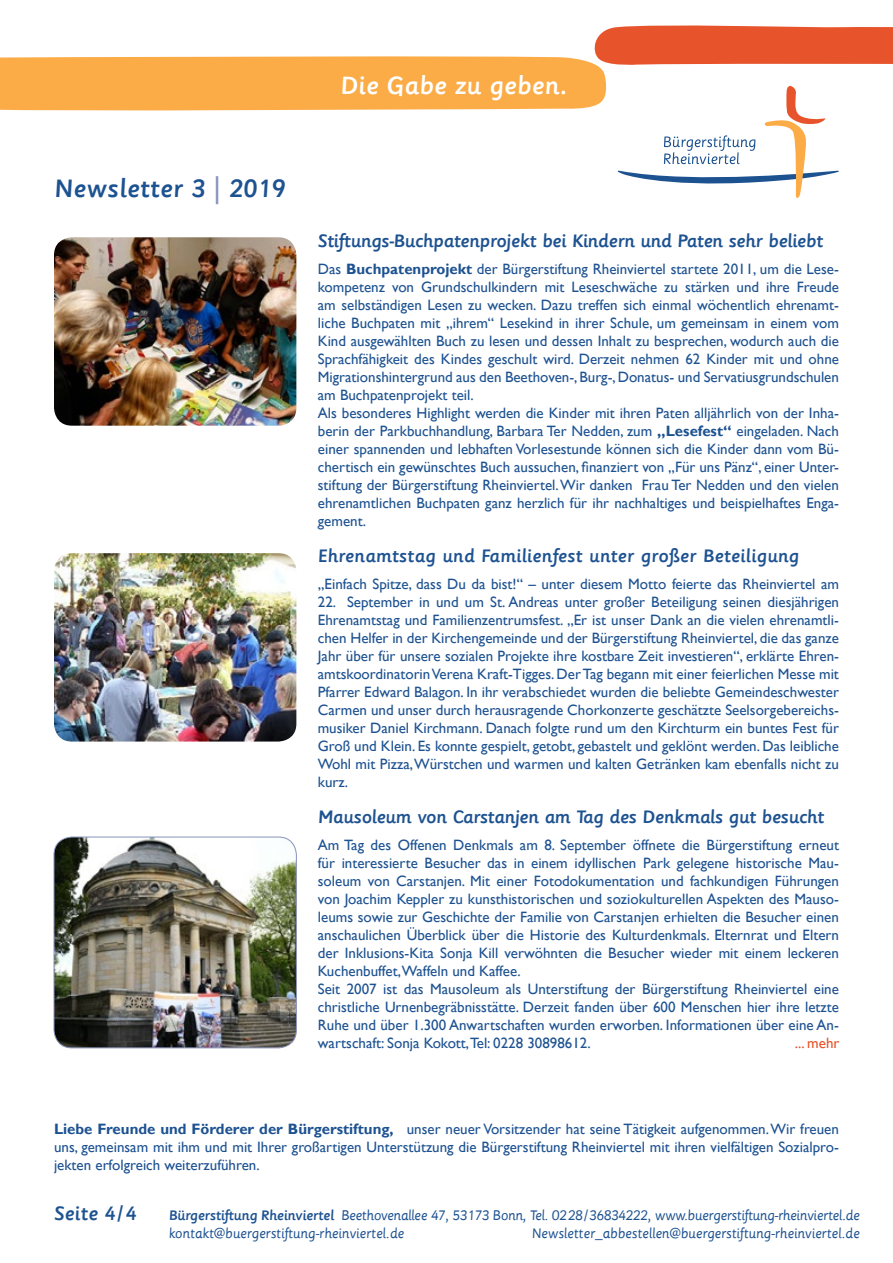
<style>
.page{position:relative;width:893px;height:1263px;background:#fff}
.page>*{position:absolute;margin:0;border:0;box-sizing:border-box;transform-origin:0 0}
.t1{font:500 27.15px "Sassoon Primary Com";letter-spacing:.005em;color:#1d5291}
.t2{font:500 27px "Sassoon Primary Com";color:#fff}
.t3{font:500 21px "Sassoon Primary Com";letter-spacing:.005em;color:#1d5291}
.t4{font:500 19.5px "Sassoon Primary Com";letter-spacing:-.025em;color:#1d5291}
.t5{font:500 19.5px "Sassoon Primary Com";color:#1d5291}
.t6{font:15px/18px "Gill Sans";color:#1d5291}
.t7{font:15px "Gill Sans";color:#e7532b}
.t8{font:14.85px/17.9px "Sassoon Primary Com";letter-spacing:-.01em;color:#1d5291}
.s1{color:#8792bb}
.s2{font-weight:700}
.s3{font-weight:500}
</style>
<div class="page">
<svg style="left:0;top:25px;width:893px;height:173px"></svg>
<img style="left:54px;top:553px;width:242px;height:188px">
<img style="left:54px;top:237px;width:242px;height:189px">
<img style="left:54px;top:837px;width:242px;height:211px">
<div style="left:54px;top:837px;width:243px;height:211px;border:1px solid #8792bb;border-radius:18px"></div>
<h1 class="t1" style="left:54px;top:173px;width:233px">Newsletter 3 <span class="s1">|</span> 2019</h1>
<h2 class="t2" style="left:340px;top:70px;width:228px">Die Gabe zu geben.</h2>
<h3 class="t4" style="left:318px;top:230px;width:507px">Stiftungs-Buchpatenprojekt bei Kindern und Paten sehr beliebt</h3>
<p class="t6" style="left:318px;top:260px;width:523px">Das <span class="s2">Buchpatenprojekt</span> der Bürgerstiftung Rheinviertel startete 2011, um die Lese&shy;kompetenz von Grundschulkindern mit Leseschwäche zu stärken und ihre Freude am selbständigen Lesen zu wecken. Dazu treffen sich einmal wöchentlich ehrenamt&shy;liche Buchpaten mit „ihrem“ Lesekind in ihrer Schule, um gemeinsam in einem vom Kind ausgewählten Buch zu lesen und dessen Inhalt zu besprechen, wodurch auch die Sprachfähigkeit des Kindes geschult wird. Derzeit nehmen 62 Kinder mit und ohne Migrationshintergrund aus den Beethoven-, Burg-, Donatus- und Servatiusgrundschulen am Buchpatenprojekt teil.<br>Als besonderes Highlight werden die Kinder mit ihren Paten alljährlich von der Inha&shy;berin der Parkbuchhandlung, Barbara Ter Nedden, zum <span class="s2">„Lesefest“</span> eingeladen. Nach einer spannenden und lebhaften Vorlesestunde können sich die Kinder dann vom Bü&shy;chertisch ein gewünschtes Buch aussuchen, finanziert von „Für uns Pänz“, einer Unter&shy;stiftung der Bürgerstiftung Rheinviertel. Wir danken Frau Ter Nedden und den vielen ehrenamtlichen Buchpaten ganz herzlich für ihr nachhaltiges und beispielhaftes Enga&shy;gement.</p>
<h3 class="t5" style="left:318px;top:545px;width:483px">Ehrenamtstag und Familienfest unter großer Beteiligung</h3>
<p class="t6" style="left:318px;top:575px;width:523px">„Einfach Spitze, dass Du da bist!“ – unter diesem Motto feierte das Rheinviertel am</p>
<p class="t6" style="left:318px;top:593px;width:523px;text-align:justify">22. September in und um St. Andreas unter großer Beteiligung seinen diesjährigen Ehrenamtstag und Familienzentrumsfest. „Er ist unser Dank an die vielen ehrenamtli&shy;chen Helfer in der Kirchengemeinde und der Bürgerstiftung Rheinviertel, die das ganze Jahr über für unsere sozialen Projekte ihre kostbare Zeit investieren“, erklärte Ehren&shy;amtskoordinatorin Verena Kraft-Tigges. Der Tag begann mit einer feierlichen Messe mit Pfarrer Edward Balagon. In ihr verabschiedet wurden die beliebte Gemeindeschwester Carmen und unser durch herausragende Chorkonzerte geschätzte Seelsorgebereichs&shy;musiker Daniel Kirchmann. Danach folgte rund um den Kirchturm ein buntes Fest für Groß und Klein. Es konnte gespielt, getobt, gebastelt und geklönt werden. Das leibliche Wohl mit Pizza, Würstchen und warmen und kalten Getränken kam ebenfalls nicht zu kurz.</p>
<h3 class="t4" style="left:318px;top:806px;width:508px">Mausoleum von Carstanjen am Tag des Denkmals gut besucht</h3>
<p class="t6" style="left:318px;top:836px;width:523px">Am Tag des Offenen Denkmals am 8. September öffnete die Bürgerstiftung erneut für interessierte Besucher das in einem idyllischen Park gelegene historische Mau&shy;soleum von Carstanjen. Mit einer Fotodokumentation und fachkundigen Führungen von Joachim Keppler zu kunsthistorischen und soziokulturellen Aspekten des Mauso&shy;leums sowie zur Geschichte der Familie von Carstanjen erhielten die Besucher einen anschaulichen Überblick über die Historie des Kulturdenkmals. Elternrat und Eltern der Inklusions-Kita Sonja Kill verwöhnten die Besucher wieder mit einem leckeren Kuchenbuffet,Waffeln und Kaffee.<br>Seit 2007 ist das Mausoleum als Unterstiftung der Bürgerstiftung Rheinviertel eine christliche Urnenbegräbnisstätte. Derzeit fanden über 600 Menschen hier ihre letzte Ruhe und über 1.300 Anwartschaften wurden erworben. Informationen über eine An&shy;wartschaft: Sonja Kokott,Tel: 0228 30898612.</p>
<p class="t7" style="left:795px;top:1034px;width:46px">... mehr</p>
<p class="t6" style="left:54px;top:1120px;width:786px;text-align:justify"><span class="s2">Liebe Freunde und Förderer der Bürgerstiftung,</span> unser neuer Vorsitzender hat seine Tätigkeit aufgenommen. Wir freuen uns, gemeinsam mit ihm und mit Ihrer großartigen Unterstützung die Bürgerstiftung Rheinviertel mit ihren vielfältigen Sozialpro&shy;jekten erfolgreich weiterzuführen.</p>
<h3 class="t3" style="left:54px;top:1201px;width:84px">Seite 4/4</h3>
<p class="t8" style="left:169px;top:1206px;width:693px"><span class="s3">Bürgerstiftung Rheinviertel</span> Beethovenallee 47, 53173 Bonn, Tel. 0228/36834222, www.buergerstiftung-rheinviertel.de kontakt@buergerstiftung-rheinviertel.de</p>
<p class="t8" style="left:532px;top:1224px;width:329px">Newsletter_abbestellen@buergerstiftung-rheinviertel.de</p>
</div>
